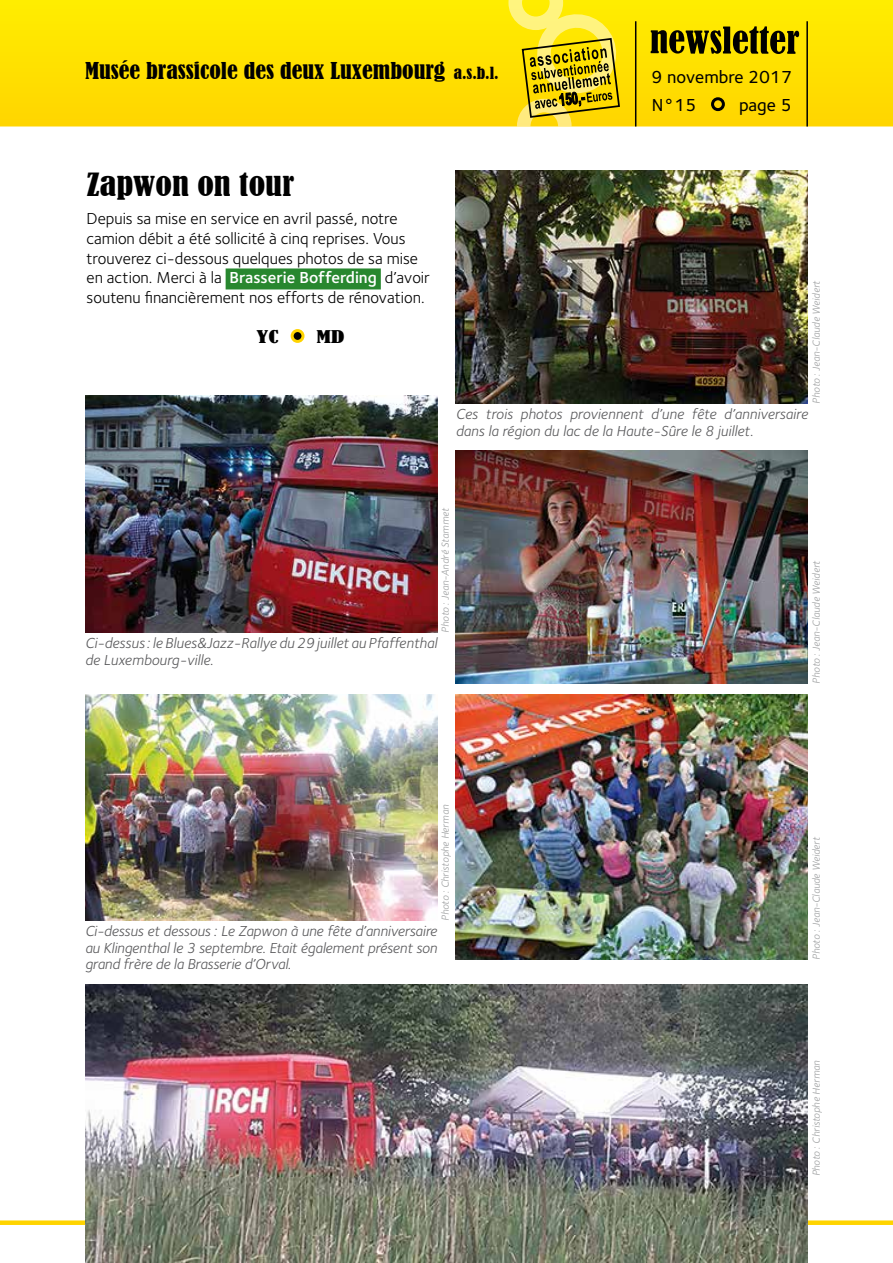
<style>
.page{position:relative;width:893px;height:1263px;background:#fff}
.page>*{position:absolute;margin:0;border:0;box-sizing:border-box;transform-origin:0 0}
.t1{font:condensed 30px "Bernard";color:#000;scale:1.15 1}
.t2{font:condensed 21.75px "Bernard";color:#000;scale:1.1 1}
.t3{font:18px/28.5px "Foundry Sterling Medium CE";color:#000}
.t4{font:16.5px/19.8px "Foundry Sterling Book CE";color:#000}
.t5{font:condensed 16.5px "Bernard";color:#000;scale:1.5 1}
.t6{font:15px/16.5px "Foundry Sterling Book Italic CE";color:#58585a}
.t7{font:10.5px "Foundry Sterling Book Italic CE";letter-spacing:-.01em;color:#9c9e9f}
.s1{font-size:15.75px}
.s2{font-family:"Foundry Sterling Demi CE";color:#fff}
</style>
<div class="page">
<svg style="left:0;top:0;width:893px;height:126px;background:#ffe100"></svg>
<svg style="left:651px;top:26px;width:148px;height:28px;background:#7d7000"></svg>
<div style="left:712px;top:99px;width:11px;height:11px;background:#ffd400;border-radius:50%"></div>
<div style="left:711px;top:97px;width:14px;height:14px;border:3px solid #000;border-radius:50%"></div>
<div style="left:0;top:1220px;width:893px;height:5px;background:#ffd400"></div>
<hr style="left:806px;top:21px;width:2px;height:105px;background:#000">
<svg style="left:453px;top:66px;width:46px;height:14px"></svg>
<svg style="left:508px;top:0;width:129px;height:126px;background:#ddc71e"></svg>
<div style="left:226px;top:268px;width:155px;height:21px;background:#28872f"></div>
<div style="left:292px;top:331px;width:11px;height:10px;background:#000;border-radius:50%"></div>
<div style="left:291px;top:329px;width:13px;height:14px;border:3px solid #ffd400;border-radius:50%"></div>
<img style="left:85px;top:985px;width:723px;height:278px">
<img style="left:85px;top:694px;width:352px;height:227px">
<img style="left:85px;top:395px;width:352px;height:238px">
<img style="left:456px;top:450px;width:352px;height:234px">
<img style="left:456px;top:694px;width:352px;height:266px">
<img style="left:456px;top:170px;width:352px;height:233px">
<h2 class="t2" style="left:85px;top:58px;width:378px">Musée brassicole des deux Luxembourg <span class="s1">a.s.b.l.</span></h2>
<h1 class="t1" style="left:87px;top:167px;width:182px">Zapwon on tour</h1>
<p class="t4" style="left:87px;top:209px;width:345px">Depuis sa mise en service en avril passé, notre camion débit a été sollicité à cinq reprises. Vous trouverez ci-dessous quelques photos de sa mise en action. Merci à la <span class="s2">Brasserie Bofferding</span> d’avoir soutenu financièrement nos efforts de rénovation.</p>
<p class="t5" style="left:257px;top:327px;width:16px">YC</p>
<p class="t5" style="left:317px;top:327px;width:20px">MD</p>
<p class="t3" style="left:651px;top:63px;width:142px">9 novembre 2017<br>N°15</p>
<p class="t3" style="left:739px;top:91px;width:54px">page 5</p>
<p class="t7" style="left:810px;top:404px;width:125px;rotate:-90deg">Photo : Jean-Claude Weidert</p>
<p class="t6" style="left:456px;top:406px;width:354px">Ces trois photos proviennent d’une fête d’anniversaire dans la région du lac de la Haute-Sûre le 8 juillet.</p>
<p class="t7" style="left:439px;top:633px;width:126px;rotate:-90deg">Photo : Jean-André Stammet</p>
<p class="t6" style="left:85px;top:635px;width:354px">Ci-dessus : le Blues&amp;Jazz-Rallye du 29 juillet au Pfaffenthal de Luxembourg-ville.</p>
<p class="t7" style="left:439px;top:921px;width:117px;rotate:-90deg">Photo : Christophe Herman</p>
<p class="t6" style="left:85px;top:923px;width:354px;text-align:justify">Ci-dessus et dessous : Le Zapwon à une fête d’anniversaire au Klingenthal le 3 septembre. Etait également présent son grand frère de la Brasserie d’Orval.</p>
<p class="t7" style="left:810px;top:684px;width:125px;rotate:-90deg">Photo : Jean-Claude Weidert</p>
<p class="t7" style="left:810px;top:960px;width:125px;rotate:-90deg">Photo : Jean-Claude Weidert</p>
<p class="t7" style="left:810px;top:1176px;width:117px;rotate:-90deg">Photo : Christophe Herman</p>
</div>
